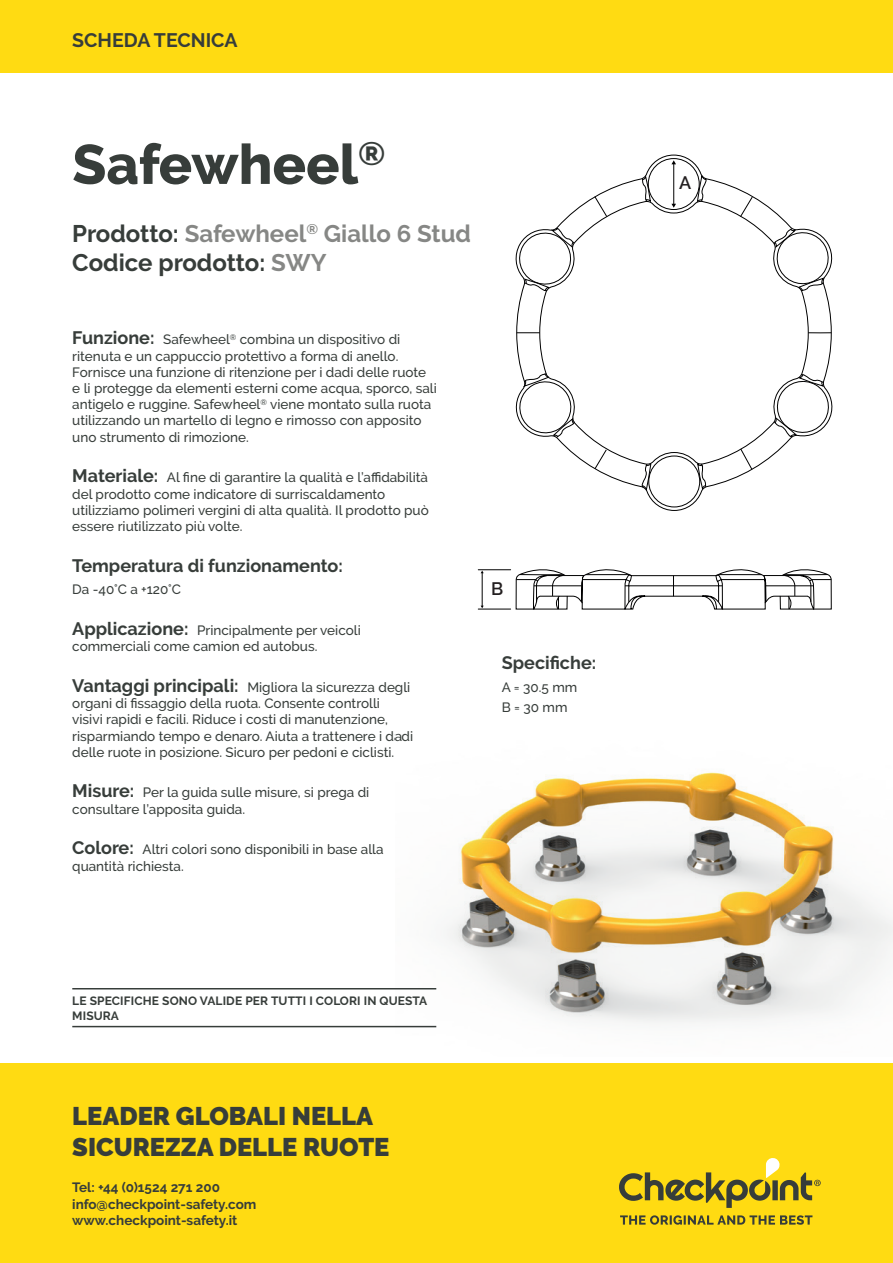
<style>
.page{position:relative;width:893px;height:1263px;background:#fff}
.page>*{position:absolute;margin:0;border:0;box-sizing:border-box;transform-origin:0 0}
.t1{font:800 55.5px "Raleway";color:#373d3a}
.t2{font:900 25.5px/31px "Raleway";color:#373d3a}
.t3{font:700 24px/28.8px "Raleway";color:#373d3a}
.t4{font:700 19.5px "Raleway";color:#373d3a}
.t5{font:700 18px "Raleway";color:#373d3a}
.t6{font:600 18px "Raleway";color:#231f20}
.t7{font:500 13.5px/16.2px "Raleway";color:#373d3a}
.t8{font:700 13.5px/16.2px "Raleway";color:#373d3a}
.t9{font:700 12px/14.4px "Raleway";letter-spacing:.01em;color:#373d3a}
.s1{color:#868785}
.s2{font-weight:700;font-size:18px}
</style>
<div class="page">
<img style="left:396px;top:772px;width:496px;height:256px">
<svg style="left:516px;top:569px;width:316px;height:41px"></svg>
<svg style="left:515px;top:154px;width:318px;height:357px"></svg>
<div style="left:648px;top:456px;width:52px;height:51px;border:1px solid #000001;border-radius:50%"></div>
<svg style="left:773px;top:228px;width:59px;height:63px"></svg>
<svg style="left:642px;top:175px;width:9px;height:28px"></svg>
<svg style="left:696px;top:169px;width:11px;height:34px"></svg>
<svg style="left:515px;top:227px;width:60px;height:65px"></svg>
<svg style="left:516px;top:373px;width:59px;height:65px"></svg>
<svg style="left:697px;top:462px;width:9px;height:28px"></svg>
<svg style="left:641px;top:463px;width:11px;height:33px"></svg>
<svg style="left:774px;top:373px;width:59px;height:65px"></svg>
<svg style="left:594px;top:196px;width:14px;height:21px"></svg>
<svg style="left:740px;top:196px;width:13px;height:21px"></svg>
<svg style="left:807px;top:332px;width:25px;height:1px"></svg>
<svg style="left:517px;top:332px;width:23px;height:1px"></svg>
<svg style="left:594px;top:449px;width:13px;height:21px"></svg>
<svg style="left:740px;top:448px;width:13px;height:22px"></svg>
<hr style="left:673px;top:164px;width:1px;height:40px;background:#000001">
<svg style="left:671px;top:160px;width:5px;height:4px"></svg>
<svg style="left:671px;top:204px;width:5px;height:4px"></svg>
<hr style="left:482px;top:573px;width:1px;height:33px;background:#000001">
<hr style="left:478px;top:569px;width:33px;height:1px;background:#000001">
<hr style="left:478px;top:609px;width:33px;height:1px;background:#000001">
<div style="left:0;top:0;width:893px;height:72px;background:#ffdb12"></div>
<div style="left:0;top:1063px;width:893px;height:200px;background:#ffdb12"></div>
<svg style="left:619px;top:1158px;width:202px;height:50px"></svg>
<svg style="left:620px;top:1215px;width:192px;height:10px"></svg>
<hr style="left:72px;top:988px;width:364px;height:1px;background:#373d3a">
<hr style="left:72px;top:1026px;width:364px;height:1px;background:#373d3a">
<h3 class="t4" style="left:72px;top:29px;width:167px">SCHEDA TECNICA</h3>
<h1 class="t1" style="left:72px;top:133px;width:315px">Safewheel<sup>®</sup></h1>
<h3 class="t3" style="left:72px;top:219px;width:400px">Prodotto: <span class="s1">Safewheel</span><sup>®</sup> <span class="s1">Giallo 6 Stud<br></span>Codice prodotto: <span class="s1">SWY</span></h3>
<p class="t7" style="left:72px;top:331px;width:366px"><span class="s2">Funzione:</span> Safewheel<sup>®</sup> combina un dispositivo di ritenuta e un cappuccio protettivo a forma di anello.<br>Fornisce una funzione di ritenzione per i dadi delle ruote e li protegge da elementi esterni come acqua, sporco, sali antigelo e ruggine. Safewheel<sup>®</sup> viene montato sulla ruota utilizzando un martello di legno e rimosso con apposito uno strumento di rimozione.</p>
<p class="t7" style="left:72px;top:469px;width:358px"><span class="s2">Materiale:</span> Al fine di garantire la qualità e l’affidabilità del prodotto come indicatore di surriscaldamento utilizziamo polimeri vergini di alta qualità. Il prodotto può essere riutilizzato più volte.</p>
<h3 class="t5" style="left:72px;top:555px;width:272px">Temperatura di funzionamento:</h3>
<p class="t7" style="left:72px;top:581px;width:110px">Da -40°C a +120°C</p>
<p class="t7" style="left:72px;top:622px;width:290px"><span class="s2">Applicazione:</span> Principalmente per veicoli commerciali come camion ed autobus.</p>
<p class="t7" style="left:72px;top:679px;width:342px"><span class="s2">Vantaggi principali:</span> Migliora la sicurezza degli organi di fissaggio della ruota. Consente controlli visivi rapidi e facili. Riduce i costi di manutenzione, risparmiando tempo e denaro. Aiuta a trattenere i dadi delle ruote in posizione. Sicuro per pedoni e ciclisti.</p>
<p class="t7" style="left:72px;top:785px;width:299px"><span class="s2">Misure:</span> Per la guida sulle misure, si prega di consultare l’apposita guida.</p>
<p class="t7" style="left:72px;top:841px;width:313px"><span class="s2">Colore:</span> Altri colori sono disponibili in base alla quantità richiesta.</p>
<h3 class="t6" style="left:491px;top:579px;width:14px">B</h3>
<h3 class="t5" style="left:502px;top:652px;width:96px">Specifiche:</h3>
<p class="t7" style="left:502px;top:676px;width:77px;line-height:20.4px">A = 30.5 mm<br>B = 30 mm</p>
<p class="t9" style="left:72px;top:994px;width:356px">LE SPECIFICHE SONO VALIDE PER TUTTI I COLORI IN QUESTA<br>MISURA</p>
<h2 class="t2" style="left:72px;top:1101px;width:319px">LEADER GLOBALI NELLA<br>SICUREZZA DELLE RUOTE</h2>
<p class="t8" style="left:72px;top:1179px;width:186px">Tel: +44 (0)1524 271 200 info@checkpoint-safety.com www.checkpoint-safety.it</p>
<h3 class="t6" style="left:679px;top:172px;width:14px">A</h3>
</div>
